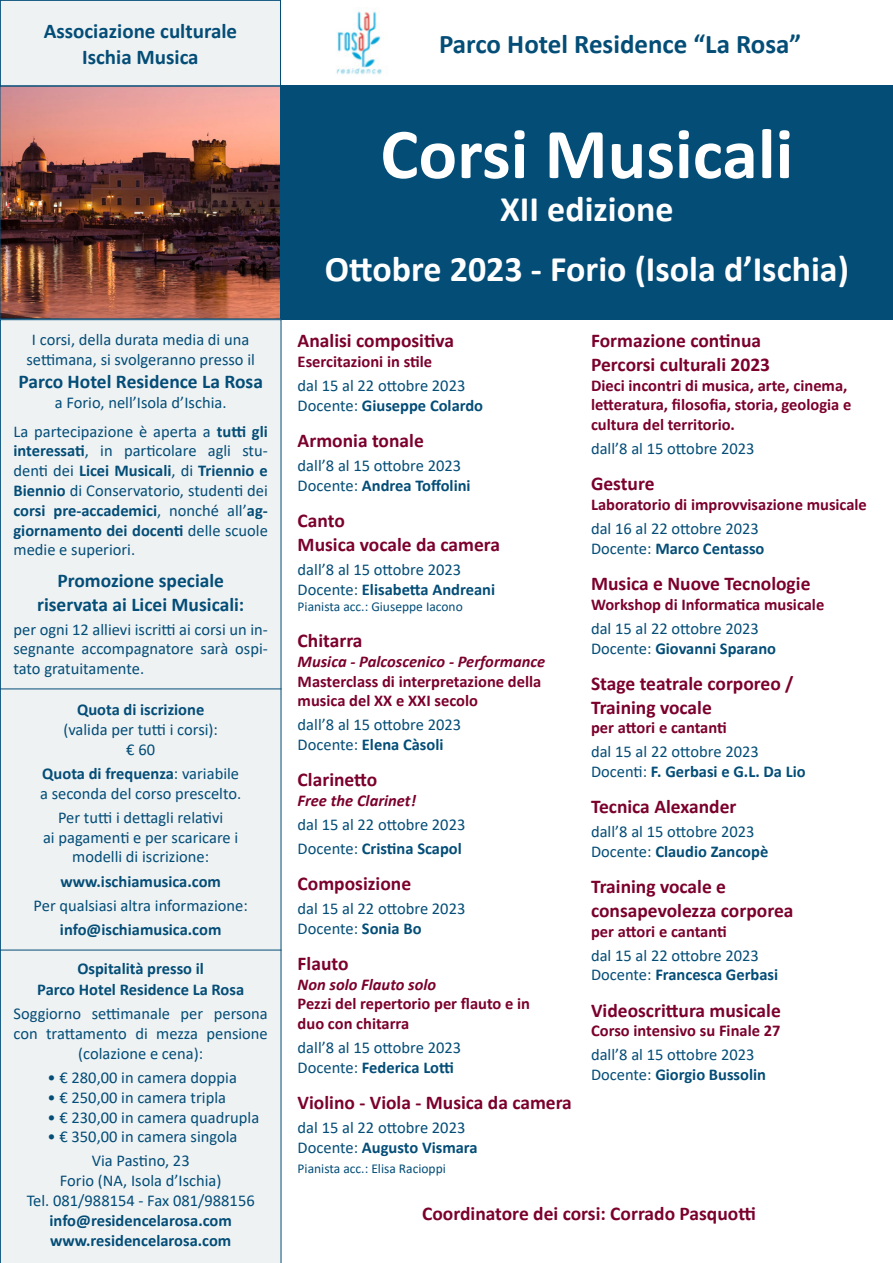
<style>
.page{position:relative;width:893px;height:1263px;background:#fff}
.page>*{position:absolute;margin:0;border:0;box-sizing:border-box;transform-origin:0 0}
.t1{font:700 72px "Calibri";color:#fff}
.t2{font:700 36px "Calibri";color:#fff}
.t3{font:700 27px "Calibri";color:#034d77}
.t4{font:700 21px "Calibri";color:#034d77}
.t5{font:700 19.5px "Calibri";color:#7b002c}
.t6{font:700 19.5px "Calibri";color:#034d77}
.t7{font:16.5px/19.8px "Calibri";color:#034d77;text-align:justify}
.t8{font:700 16.5px "Calibri";color:#034d77}
.t9{font:700 16.5px/19.8px "Calibri";color:#7b002c}
.t10{font:italic 700 16.5px "Calibri";color:#7b002c}
.t11{font:13.5px "Calibri";color:#034d77}
.s1{font-weight:700}
.s2{font-weight:400}
</style>
<div class="page">
<img style="left:2px;top:88px;width:277px;height:229px">
<div style="left:0;top:86px;width:281px;height:233px;border:1px solid #034d77"></div>
<div style="left:0;top:0;width:280px;height:86px;background:#eff2f3"></div>
<div style="left:0;top:0;width:281px;height:86px;border:1px solid #034d77"></div>
<div style="left:281px;top:85px;width:612px;height:235px;background:#034d77"></div>
<div style="left:0;top:319px;width:281px;height:944px;background:#eff2f3"></div>
<hr style="left:0;top:688px;width:281px;height:1px;background:#034d77">
<img style="left:336px;top:11px;width:46px;height:64px">
<hr style="left:0;top:950px;width:281px;height:1px;background:#034d77">
<p class="t4" style="left:44px;top:17px;width:195px">Associazione culturale</p>
<p class="t4" style="left:82px;top:42px;width:118px">Ischia Musica</p>
<p class="t7" style="left:32px;top:329px;width:219px">I corsi, della durata media di una</p>
<p class="t7" style="left:26px;top:349px;width:230px">settimana, si svolgeranno presso il</p>
<p class="t6" style="left:18px;top:368px;width:246px">Parco Hotel Residence La Rosa</p>
<p class="t7" style="left:55px;top:392px;width:173px">a Forio, nell’Isola d’Ischia.</p>
<p class="t7" style="left:14px;top:421px;width:256px">La partecipazione è aperta a <span class="s1">tutti gli interessati</span>, in particolare agli stu&shy;denti dei <span class="s1">Licei Musicali</span>, di <span class="s1">Triennio e Biennio</span> di Conservatorio, studenti dei <span class="s1">corsi pre-accademici</span>, nonché all’<span class="s1">ag&shy;giornamento dei docenti</span> delle scuole medie e superiori.</p>
<p class="t6" style="left:57px;top:567px;width:168px">Promozione speciale</p>
<p class="t6" style="left:37px;top:590px;width:209px">riservata ai Licei Musicali:</p>
<p class="t7" style="left:14px;top:619px;width:256px">per ogni 12 allievi iscritti ai corsi un in&shy;segnante accompagnatore sarà ospi&shy;tato gratuitamente.</p>
<p class="t8" style="left:77px;top:698px;width:129px">Quota di iscrizione</p>
<p class="t7" style="left:63px;top:719px;width:156px">(valida per tutti i corsi):</p>
<p class="t7" style="left:126px;top:739px;width:30px">€ 60</p>
<p class="t8" style="left:42px;top:762px;width:198px">Quota di frequenza<span class="s2">: variabile</span></p>
<p class="t7" style="left:40px;top:783px;width:203px">a seconda del corso prescelto.</p>
<p class="t7" style="left:58px;top:807px;width:167px">Per tutti i dettagli relativi</p>
<p class="t7" style="left:43px;top:827px;width:197px">ai pagamenti e per scaricare i</p>
<p class="t7" style="left:72px;top:847px;width:139px">modelli di iscrizione:</p>
<p class="t8" style="left:60px;top:869px;width:162px">www.ischiamusica.com</p>
<p class="t7" style="left:34px;top:895px;width:216px">Per qualsiasi altra informazione:</p>
<p class="t8" style="left:60px;top:917px;width:163px">info@ischiamusica.com</p>
<p class="t8" style="left:77px;top:957px;width:128px">Ospitalità presso il</p>
<p class="t8" style="left:37px;top:978px;width:208px">Parco Hotel Residence La Rosa</p>
<p class="t7" style="left:14px;top:1003px;width:256px;text-align:center">Soggiorno settimanale per persona con trattamento di mezza pensione (colazione e cena):</p>
<p class="t7" style="left:48px;top:1067px;width:191px">• € 280,00 in camera doppia</p>
<p class="t7" style="left:48px;top:1087px;width:180px">• € 250,00 in camera tripla</p>
<p class="t7" style="left:48px;top:1107px;width:213px">• € 230,00 in camera quadrupla</p>
<p class="t7" style="left:48px;top:1126px;width:192px">• € 350,00 in camera singola</p>
<p class="t7" style="left:92px;top:1150px;width:99px">Via Pastino, 23</p>
<p class="t7" style="left:60px;top:1170px;width:163px">Forio (NA, Isola d’Ischia)</p>
<p class="t7" style="left:27px;top:1190px;width:230px">Tel. 081/988154 - Fax 081/988156</p>
<p class="t8" style="left:50px;top:1209px;width:184px">info@residencelarosa.com</p>
<p class="t8" style="left:50px;top:1228px;width:183px">www.residencelarosa.com</p>
<p class="t3" style="left:439px;top:25px;width:364px">Parco Hotel Residence “La Rosa”</p>
<p class="t1" style="left:380px;top:103px;width:414px">Corsi Musicali</p>
<p class="t2" style="left:500px;top:184px;width:175px">XII edizione</p>
<p class="t2" style="left:325px;top:244px;width:526px">Ottobre 2023 - Forio (Isola d’Ischia)</p>
<p class="t5" style="left:298px;top:327px;width:158px">Analisi compositiva</p>
<p class="t9" style="left:298px;top:352px;width:136px">Esercitazioni in stile</p>
<p class="t7" style="left:298px;top:375px;width:169px">dal 15 al 22 ottobre 2023</p>
<p class="t8" style="left:298px;top:394px;width:187px"><span class="s2">Docente:</span> Giuseppe Colardo</p>
<p class="t5" style="left:298px;top:427px;width:128px">Armonia tonale</p>
<p class="t7" style="left:298px;top:455px;width:165px">dall’8 al 15 ottobre 2023</p>
<p class="t8" style="left:298px;top:474px;width:175px"><span class="s2">Docente:</span> Andrea Toffolini</p>
<p class="t5" style="left:298px;top:507px;width:49px">Canto</p>
<p class="t5" style="left:298px;top:530px;width:204px">Musica vocale da camera</p>
<p class="t7" style="left:298px;top:559px;width:165px">dall’8 al 15 ottobre 2023</p>
<p class="t8" style="left:298px;top:577px;width:199px"><span class="s2">Docente:</span> Elisabetta Andreani</p>
<p class="t11" style="left:298px;top:597px;width:167px">Pianista acc.: Giuseppe Iacono</p>
<p class="t5" style="left:298px;top:627px;width:66px">Chitarra</p>
<p class="t10" style="left:298px;top:649px;width:249px">Musica - Palcoscenico - Performance</p>
<p class="t9" style="left:298px;top:671px;width:245px">Masterclass di interpretazione della</p>
<p class="t9" style="left:298px;top:691px;width:182px">musica del XX e XXI secolo</p>
<p class="t7" style="left:298px;top:714px;width:165px">dall’8 al 15 ottobre 2023</p>
<p class="t8" style="left:298px;top:733px;width:147px"><span class="s2">Docente:</span> Elena Càsoli</p>
<p class="t5" style="left:298px;top:766px;width:81px">Clarinetto</p>
<p class="t10" style="left:298px;top:789px;width:120px">Free the Clarinet!</p>
<p class="t7" style="left:298px;top:814px;width:169px">dal 15 al 22 ottobre 2023</p>
<p class="t8" style="left:298px;top:836px;width:166px"><span class="s2">Docente:</span> Cristina Scapol</p>
<p class="t5" style="left:298px;top:869px;width:115px">Composizione</p>
<p class="t7" style="left:298px;top:898px;width:169px">dal 15 al 22 ottobre 2023</p>
<p class="t7" style="left:298px;top:918px;width:125px">Docente: <span class="s1">Sonia Bo</span></p>
<p class="t5" style="left:298px;top:949px;width:52px">Flauto</p>
<p class="t10" style="left:298px;top:972px;width:140px">Non solo Flauto solo</p>
<p class="t9" style="left:298px;top:994px;width:234px">Pezzi del repertorio per flauto e in</p>
<p class="t9" style="left:298px;top:1013px;width:113px">duo con chitarra</p>
<p class="t7" style="left:298px;top:1037px;width:165px">dall’8 al 15 ottobre 2023</p>
<p class="t8" style="left:298px;top:1056px;width:158px"><span class="s2">Docente:</span> Federica Lotti</p>
<p class="t5" style="left:298px;top:1089px;width:276px">Violino - Viola - Musica da camera</p>
<p class="t7" style="left:298px;top:1117px;width:169px">dal 15 al 22 ottobre 2023</p>
<p class="t8" style="left:298px;top:1136px;width:181px"><span class="s2">Docente:</span> Augusto Vismara</p>
<p class="t11" style="left:298px;top:1159px;width:150px">Pianista acc.: Elisa Racioppi</p>
<p class="t5" style="left:591px;top:327px;width:172px">Formazione continua</p>
<p class="t5" style="left:591px;top:351px;width:181px">Percorsi culturali 2023</p>
<p class="t9" style="left:591px;top:375px;width:262px">Dieci incontri di musica, arte, cinema, letteratura, filosofia, storia, geologia e cultura del territorio.</p>
<p class="t7" style="left:591px;top:438px;width:165px">dall’8 al 15 ottobre 2023</p>
<p class="t5" style="left:591px;top:470px;width:65px">Gesture</p>
<p class="t9" style="left:591px;top:495px;width:277px">Laboratorio di improvvisazione musicale</p>
<p class="t7" style="left:591px;top:518px;width:169px">dal 16 al 22 ottobre 2023</p>
<p class="t8" style="left:591px;top:537px;width:175px"><span class="s2">Docente:</span> Marco Centasso</p>
<p class="t5" style="left:591px;top:570px;width:221px">Musica e Nuove Tecnologie</p>
<p class="t9" style="left:591px;top:594px;width:235px">Workshop di Informatica musicale</p>
<p class="t7" style="left:591px;top:618px;width:169px">dal 15 al 22 ottobre 2023</p>
<p class="t8" style="left:591px;top:637px;width:187px"><span class="s2">Docente:</span> Giovanni Sparano</p>
<p class="t5" style="left:591px;top:670px;width:204px">Stage teatrale corporeo /</p>
<p class="t5" style="left:591px;top:693px;width:122px">Training vocale</p>
<p class="t9" style="left:591px;top:718px;width:137px">per attori e cantanti</p>
<p class="t7" style="left:591px;top:741px;width:169px">dal 15 al 22 ottobre 2023</p>
<p class="t8" style="left:591px;top:760px;width:216px"><span class="s2">Docenti:</span> F. Gerbasi e G.L. Da Lio</p>
<p class="t5" style="left:591px;top:793px;width:147px">Tecnica Alexander</p>
<p class="t7" style="left:591px;top:821px;width:165px">dall’8 al 15 ottobre 2023</p>
<p class="t8" style="left:591px;top:840px;width:179px"><span class="s2">Docente:</span> Claudio Zancopè</p>
<p class="t5" style="left:591px;top:873px;width:136px">Training vocale e</p>
<p class="t5" style="left:591px;top:896px;width:204px">consapevolezza corporea</p>
<p class="t9" style="left:591px;top:921px;width:137px">per attori e cantanti</p>
<p class="t7" style="left:591px;top:945px;width:169px">dal 15 al 22 ottobre 2023</p>
<p class="t8" style="left:591px;top:963px;width:189px"><span class="s2">Docente:</span> Francesca Gerbasi</p>
<p class="t5" style="left:591px;top:996px;width:191px">Videoscrittura musicale</p>
<p class="t9" style="left:591px;top:1021px;width:191px">Corso intensivo su Finale 27</p>
<p class="t7" style="left:591px;top:1045px;width:165px">dall’8 al 15 ottobre 2023</p>
<p class="t8" style="left:591px;top:1063px;width:176px"><span class="s2">Docente:</span> Giorgio Bussolin</p>
<p class="t5" style="left:422px;top:1200px;width:335px">Coordinatore dei corsi: Corrado Pasquotti</p>
</div>
